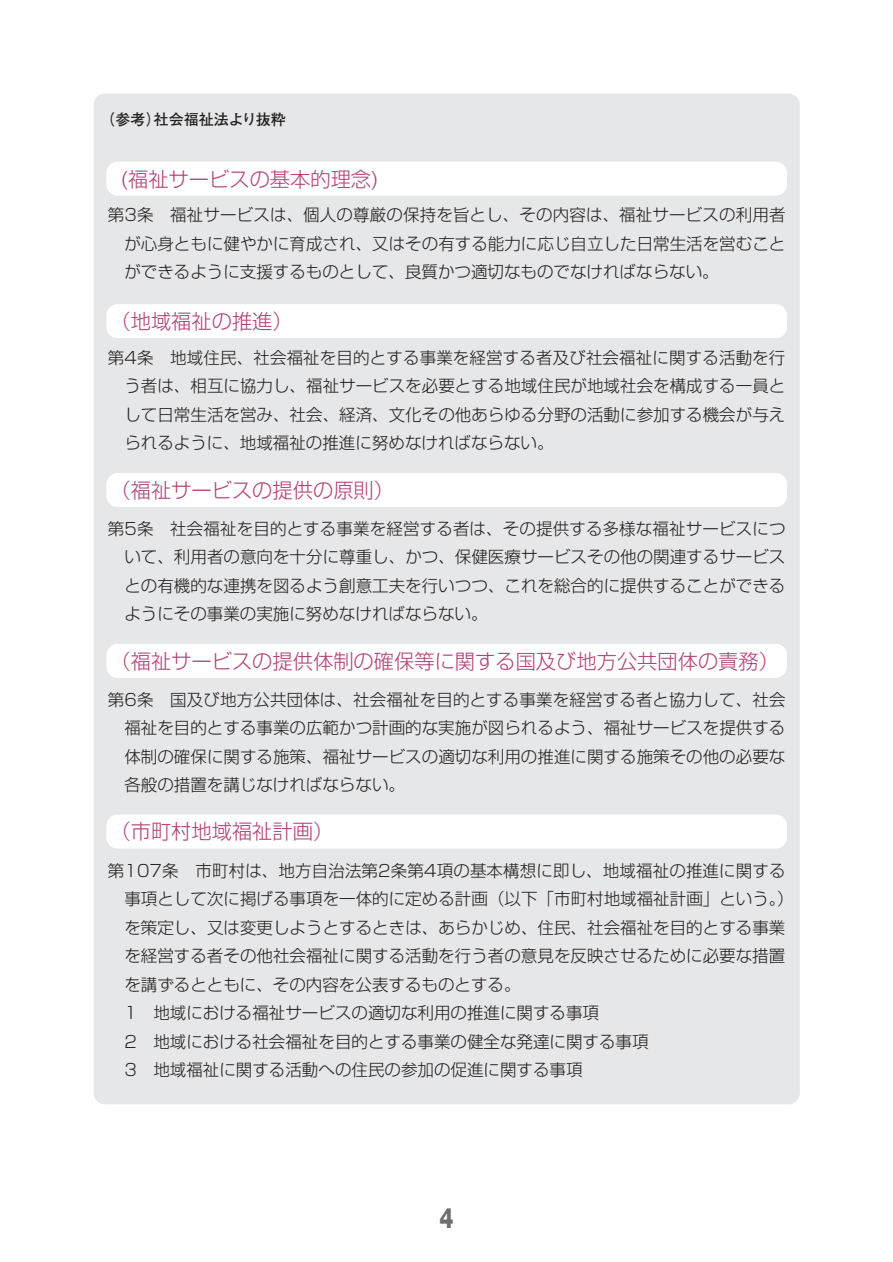
<style>
.page{position:relative;width:893px;height:1262px;background:#fff}
.page>*{position:absolute;margin:0;border:0;box-sizing:border-box;transform-origin:0 0}
.t1{font:800 28.2px "Helvetica Neue";color:#6c6e70;scale:.8 1}
.t2{font:300 20.25px "Shin Go";color:#b34179}
.t3{font:300 16.5px/28.5px "Shin Go";color:#231f20;text-align:justify}
.t4{font:700 15px "Futo Go B101";color:#231f20}
</style>
<div class="page">
<div style="left:94px;top:94px;width:705px;height:1010px;background:#e6e7e8;border-radius:11px"></div>
<div style="left:106px;top:162px;width:681px;height:34px;background:#fff;border-radius:11px"></div>
<div style="left:106px;top:304px;width:681px;height:34px;background:#fff;border-radius:11px"></div>
<div style="left:106px;top:473px;width:681px;height:34px;background:#fff;border-radius:11px"></div>
<div style="left:106px;top:644px;width:681px;height:34px;background:#fff;border-radius:11px"></div>
<div style="left:106px;top:814px;width:681px;height:34px;background:#fff;border-radius:11px"></div>
<p class="t4" style="left:100px;top:114px;width:187px">（参考）社会福祉法より抜粋</p>
<p class="t2" style="left:121px;top:171px;width:259px">(福祉サービスの基本的理念)</p>
<p class="t3" style="left:124px;top:203px;width:662px;text-indent:-16px">第3条　福祉サービスは、個人の尊厳の保持を旨とし、その内容は、福祉サービスの利用者が心身ともに健やかに育成され、又はその有する能力に応じ自立した日常生活を営むことができるように支援するものとして、良質かつ適切なものでなければならない。</p>
<p class="t2" style="left:110px;top:314px;width:184px">（地域福祉の推進）</p>
<p class="t3" style="left:124px;top:345px;width:662px;text-indent:-16px">第4条　地域住民、社会福祉を目的とする事業を経営する者及び社会福祉に関する活動を行う者は、相互に協力し、福祉サービスを必要とする地域住民が地域社会を構成する一員として日常生活を営み、社会、経済、文化その他あらゆる分野の活動に参加する機会が与えられるように、地域福祉の推進に努めなければならない。</p>
<p class="t2" style="left:110px;top:483px;width:285px">（福祉サービスの提供の原則）</p>
<p class="t3" style="left:124px;top:516px;width:662px;text-indent:-16px">第5条　社会福祉を目的とする事業を経営する者は、その提供する多様な福祉サービスについて、利用者の意向を十分に尊重し、かつ、保健医療サービスその他の関連するサービスとの有機的な連携を図るよう創意工夫を行いつつ、これを総合的に提供することができるようにその事業の実施に努めなければならない。</p>
<p class="t2" style="left:110px;top:653px;width:670px">（福祉サービスの提供体制の確保等に関する国及び地方公共団体の責務）</p>
<p class="t3" style="left:124px;top:687px;width:662px;text-indent:-16px">第6条　国及び地方公共団体は、社会福祉を目的とする事業を経営する者と協力して、社会福祉を目的とする事業の広範かつ計画的な実施が図られるよう、福祉サービスを提供する体制の確保に関する施策、福祉サービスの適切な利用の推進に関する施策その他の必要な各般の措置を講じなければならない。</p>
<p class="t2" style="left:110px;top:824px;width:224px">（市町村地域福祉計画）</p>
<p class="t3" style="left:124px;top:858px;width:671px;text-align:left;text-indent:-16px">第107条　市町村は、地方自治法第2条第4項の基本構想に即し、地域福祉の推進に関する事項として次に掲げる事項を一体的に定める計画（以下「市町村地域福祉計画」という。）を策定し、又は変更しようとするときは、あらかじめ、住民、社会福祉を目的とする事業を経営する者その他社会福祉に関する活動を行う者の意見を反映させるために必要な措置を講ずるとともに、その内容を公表するものとする。<br>1 地域における福祉サービスの適切な利用の推進に関する事項<br>2 地域における社会福祉を目的とする事業の健全な発達に関する事項<br>3 地域福祉に関する活動への住民の参加の促進に関する事項</p>
<h1 class="t1" style="left:439px;top:1207px;width:19px">4</h1>
</div>
